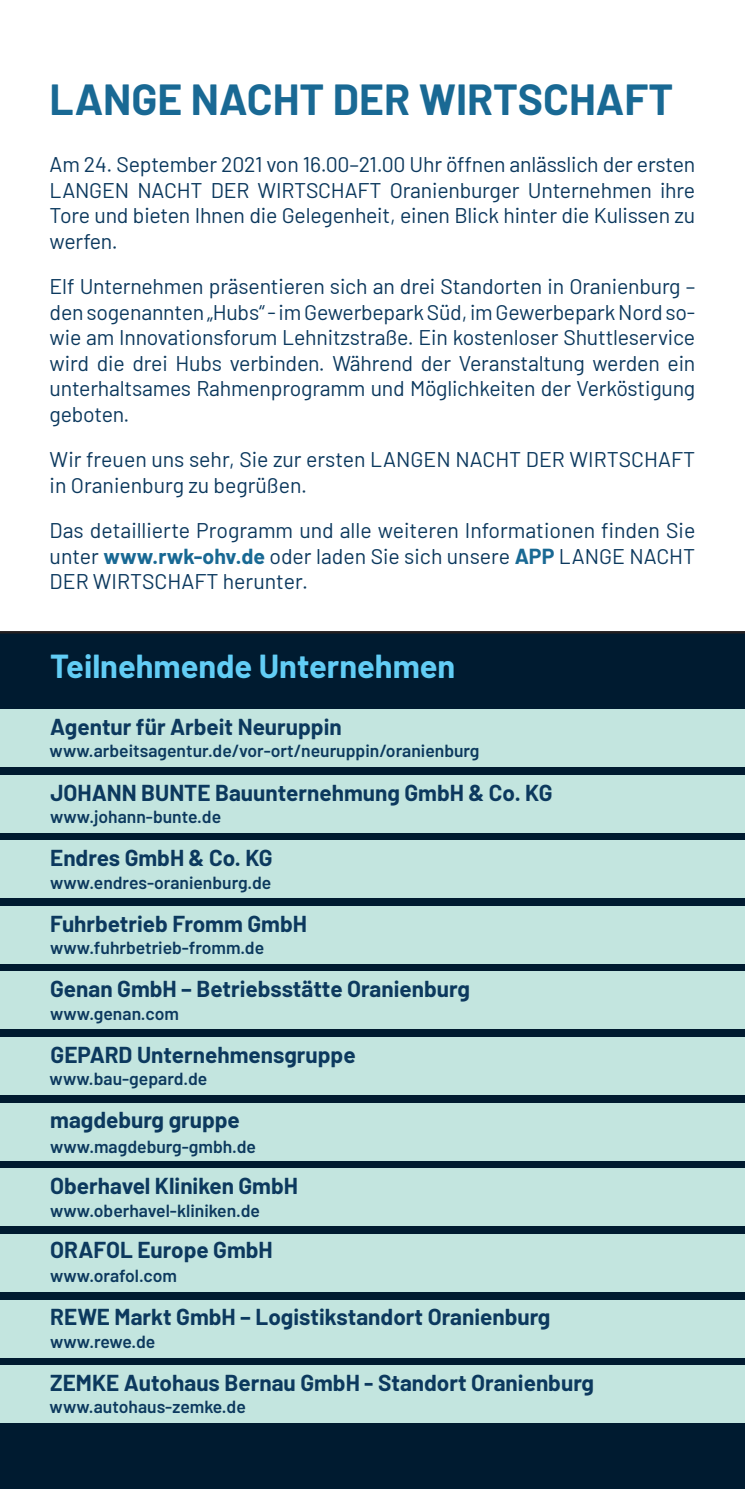
<style>
.page{position:relative;width:745px;height:1489px;background:#fff}
.page>*{position:absolute;margin:0;border:0;box-sizing:border-box;transform-origin:0 0}
.t1{font:700 42.5px "Barlow";color:#196994}
.t2{font:700 32.5px "Barlow";color:#62cdf5}
.t3{font:700 22.5px "Barlow";color:#0c395e}
.t4{font:21.25px/25.5px "Barlow";color:#0c395e;text-align:justify}
.t5{font:600 17.5px "Barlow";color:#0c395e}
.s1{font-weight:700;color:#196994}
</style>
<div class="page">
<div style="left:0;top:631px;width:744px;height:857px;background:#001b30"></div>
<div style="left:0;top:709px;width:744px;height:57px;background:#c3e5df"></div>
<div style="left:0;top:1102px;width:744px;height:58px;background:#c3e5df"></div>
<div style="left:0;top:906px;width:744px;height:57px;background:#c3e5df"></div>
<div style="left:0;top:1168px;width:744px;height:57px;background:#c3e5df"></div>
<div style="left:0;top:1233px;width:744px;height:58px;background:#c3e5df"></div>
<div style="left:0;top:840px;width:744px;height:58px;background:#c3e5df"></div>
<div style="left:0;top:1299px;width:744px;height:58px;background:#c3e5df"></div>
<div style="left:0;top:971px;width:744px;height:58px;background:#c3e5df"></div>
<div style="left:0;top:1365px;width:744px;height:57px;background:#c3e5df"></div>
<div style="left:0;top:1037px;width:744px;height:57px;background:#c3e5df"></div>
<div style="left:0;top:775px;width:744px;height:57px;background:#c3e5df"></div>
<p class="t1" style="left:50px;top:68px;width:624px">LANGE NACHT DER WIRTSCHAFT</p>
<p class="t4" style="left:50px;top:150px;width:646px">Am 24. September 2021 von 16.00–21.00 Uhr öffnen anlässlich der ersten LANGEN NACHT DER WIRTSCHAFT Oranienburger Unternehmen ihre Tore und bieten Ihnen die Gelegenheit, einen Blick hinter die Kulissen zu werfen.</p>
<p class="t4" style="left:50px;top:272px;width:646px">Elf Unternehmen präsentieren sich an drei Standorten in Oranienburg – den sogenannten „Hubs“ - im Gewerbepark Süd, im Gewerbepark Nord so&shy;wie am Innovationsforum Lehnitzstraße. Ein kostenloser Shuttleservice wird die drei Hubs verbinden. Während der Veranstaltung werden ein unterhaltsames Rahmenprogramm und Möglichkeiten der Verköstigung geboten.</p>
<p class="t4" style="left:50px;top:445px;width:646px">Wir freuen uns sehr, Sie zur ersten LANGEN NACHT DER WIRTSCHAFT in Oranienburg zu begrüßen.</p>
<p class="t4" style="left:50px;top:516px;width:646px">Das detaillierte Programm und alle weiteren Informationen finden Sie unter <span class="s1">www.rwk-ohv.de</span> oder laden Sie sich unsere <span class="s1">APP</span> LANGE NACHT DER WIRTSCHAFT herunter.</p>
<p class="t2" style="left:50px;top:642px;width:406px">Teilnehmende Unternehmen</p>
<p class="t3" style="left:50px;top:710px;width:293px">Agentur für Arbeit Neuruppin</p>
<p class="t5" style="left:50px;top:738px;width:431px">www.arbeitsagentur.de/vor-ort/neuruppin/oranienburg</p>
<p class="t3" style="left:50px;top:775px;width:503px">JOHANN BUNTE Bauunternehmung GmbH &amp; Co. KG</p>
<p class="t5" style="left:50px;top:803px;width:172px">www.johann-bunte.de</p>
<p class="t3" style="left:50px;top:841px;width:224px">Endres GmbH &amp; Co. KG</p>
<p class="t5" style="left:50px;top:869px;width:223px">www.endres-oranienburg.de</p>
<p class="t3" style="left:50px;top:906px;width:258px">Fuhrbetrieb Fromm GmbH</p>
<p class="t5" style="left:50px;top:935px;width:215px">www.fuhrbetrieb-fromm.de</p>
<p class="t3" style="left:50px;top:972px;width:421px">Genan GmbH – Betriebsstätte Oranienburg</p>
<p class="t5" style="left:50px;top:1000px;width:130px">www.genan.com</p>
<p class="t3" style="left:50px;top:1038px;width:306px">GEPARD Unternehmensgruppe</p>
<p class="t5" style="left:50px;top:1066px;width:159px">www.bau-gepard.de</p>
<p class="t3" style="left:50px;top:1103px;width:191px">magdeburg gruppe</p>
<p class="t5" style="left:50px;top:1133px;width:207px">www.magdeburg-gmbh.de</p>
<p class="t3" style="left:50px;top:1169px;width:249px">Oberhavel Kliniken GmbH</p>
<p class="t5" style="left:50px;top:1197px;width:211px">www.oberhavel-kliniken.de</p>
<p class="t3" style="left:50px;top:1232px;width:224px">ORAFOL Europe GmbH</p>
<p class="t5" style="left:50px;top:1262px;width:128px">www.orafol.com</p>
<p class="t3" style="left:50px;top:1300px;width:501px">REWE Markt GmbH – Logistikstandort Oranienburg</p>
<p class="t5" style="left:50px;top:1328px;width:107px">www.rewe.de</p>
<p class="t3" style="left:50px;top:1365px;width:545px">ZEMKE Autohaus Bernau GmbH - Standort Oranienburg</p>
<p class="t5" style="left:50px;top:1394px;width:197px">www.autohaus-zemke.de</p>
</div>
